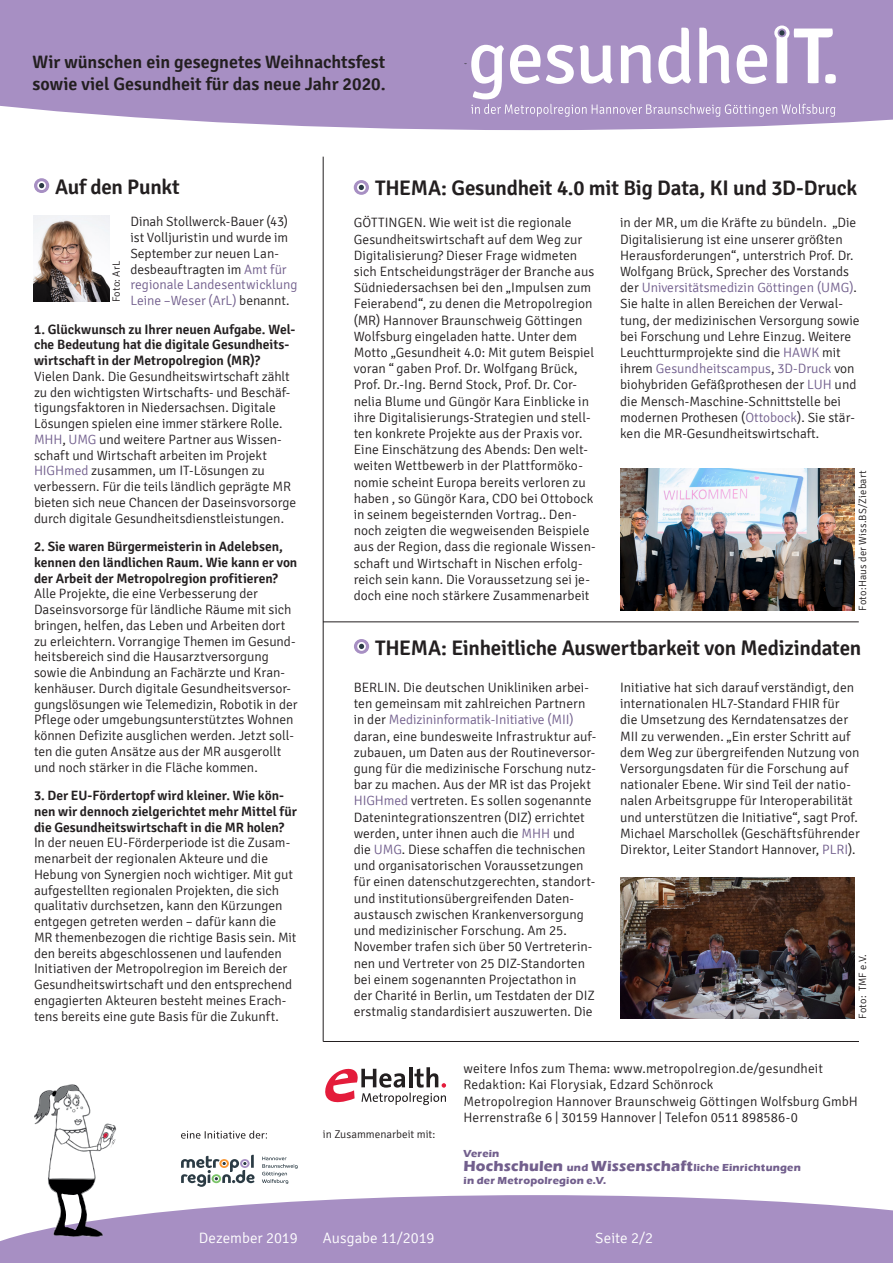
<style>
.page{position:relative;width:893px;height:1263px;background:#fff}
.page>*{position:absolute;margin:0;border:0;box-sizing:border-box;transform-origin:0 0}
.t1{font:600 21px "Signika";letter-spacing:-.01em;color:#231f20}
.t2{font:600 18px "Signika";color:#231f20}
.t3{font:700 15px "Eras ITC";letter-spacing:.005em;color:#725f8d}
.t4{font:300 15px "Signika";color:#fff}
.t5{font:300 13.5px/16.2px "Signika";color:#231f20}
.t6{font:300 11.25px "Signika";color:#231f20}
.t7{font:300 10.5px "Signika";letter-spacing:.015em;color:#231f20}
.t8{font:700 10.5px "Eras ITC";letter-spacing:.02em;color:#725f8d}
.s1{color:#725f8d}
.s2{font-weight:600}
.s3{font-size:10.5px}
</style>
<div class="page">
<div style="left:0;top:0;width:893px;height:130px;background:#a78fc3"></div>
<svg style="left:0;top:1195px;width:893px;height:68px;background:#b09ac9"></svg>
<svg style="left:33px;top:1084px;width:84px;height:153px"></svg>
<svg style="left:325px;top:1067px;width:121px;height:38px"></svg>
<svg style="left:181px;top:1131px;width:86px;height:7px"></svg>
<svg style="left:262px;top:1157px;width:36px;height:27px"></svg>
<svg style="left:181px;top:1155px;width:74px;height:32px"></svg>
<hr style="left:323px;top:157px;width:1px;height:884px;background:#231f20">
<hr style="left:323px;top:1041px;width:536px;height:1px;background:#231f20">
<svg style="left:463px;top:26px;width:373px;height:91px"></svg>
<svg style="left:34px;top:178px;width:15px;height:15px"></svg>
<svg style="left:354px;top:639px;width:15px;height:15px"></svg>
<img style="left:34px;top:215px;width:75px;height:87px">
<hr style="left:323px;top:622px;width:536px;height:1px;background:#231f20">
<svg style="left:354px;top:180px;width:15px;height:15px"></svg>
<img style="left:621px;top:469px;width:233px;height:142px">
<img style="left:621px;top:877px;width:233px;height:142px">
<p class="t2" style="left:33px;top:51px;width:354px">Wir wünschen ein gesegnetes Weihnachtsfest</p>
<p class="t2" style="left:33px;top:73px;width:355px">sowie viel Gesundheit für das neue Jahr 2020.</p>
<p class="t1" style="left:55px;top:174px;width:126px">Auf den Punkt</p>
<p class="t5" style="left:130px;top:214px;width:169px;line-height:15.8px">Dinah Stollwerck-Bauer (43) ist Volljuristin und wurde im<br>September zur neuen Lan&shy;desbeauftragten im <span class="s1">Amt für regionale Landesentwicklung<br>Leine –Weser (ArL)</span> benannt.</p>
<p class="t5" style="left:34px;top:321px;width:264px;line-height:15.8px"><span class="s2">1. Glückwunsch zu Ihrer neuen Aufgabe. Wel&shy;che Bedeutung hat die digitale Gesundheits&shy;wirtschaft in der Metropolregion (MR)?<br></span>Vielen Dank. Die Gesundheitswirtschaft zählt zu den wichtigsten Wirtschafts- und Beschäf&shy;tigungsfaktoren in Niedersachsen. Digitale Lösungen spielen eine immer stärkere Rolle.<br><span class="s1">MHH</span>, <span class="s1">UMG</span> und weitere Partner aus Wissen&shy;schaft und Wirtschaft arbeiten im Projekt <span class="s1">HIGHmed</span> zusammen, um IT-Lösungen zu verbessern. Für die teils ländlich geprägte MR bieten sich neue Chancen der Daseinsvorsorge durch digitale Gesundheitsdienstleistungen.</p>
<p class="t5" style="left:34px;top:539px;width:265px;line-height:15.8px"><span class="s2">2. Sie waren Bürgermeisterin in Adelebsen, kennen den ländlichen Raum. Wie kann er von der Arbeit der Metropolregion profitieren?<br></span>Alle Projekte, die eine Verbesserung der Daseinsvorsorge für ländliche Räume mit sich bringen, helfen, das Leben und Arbeiten dort zu erleichtern. Vorrangige Themen im Gesund&shy;heitsbereich sind die Hausarztversorgung sowie die Anbindung an Fachärzte und Kran&shy;kenhäuser. Durch digitale Gesundheitsversor&shy;gungslösungen wie Telemedizin, Robotik in der Pflege oder umgebungsunterstütztes Wohnen können Defizite ausglichen werden. Jetzt soll&shy;ten die guten Ansätze aus der MR ausgerollt und noch stärker in die Fläche kommen.</p>
<p class="t5" style="left:34px;top:788px;width:265px;line-height:15.8px"><span class="s2">3. Der EU-Fördertopf wird kleiner. Wie kön&shy;nen wir dennoch zielgerichtet mehr Mittel für die Gesundheitswirtschaft in die MR holen?<br></span>In der neuen EU-Förderperiode ist die Zusam&shy;menarbeit der regionalen Akteure und die Hebung von Synergien noch wichtiger. Mit gut aufgestellten regionalen Projekten, die sich qualitativ durchsetzen, kann den Kürzungen entgegen getreten werden – dafür kann die MR themenbezogen die richtige Basis sein. Mit den bereits abgeschlossenen und laufenden Initiativen der Metropolregion im Bereich der Gesundheitswirtschaft und den entsprechend engagierten Akteuren besteht meines Erach&shy;tens bereits eine gute Basis für die Zukunft.</p>
<p class="t7" style="left:111px;top:302px;width:43px;rotate:-90deg">Foto: ArL</p>
<p class="t1" style="left:375px;top:175px;width:484px">THEMA: Gesundheit 4.0 mit Big Data, KI und 3D-Druck</p>
<p class="t5" style="left:354px;top:215px;width:244px">GÖTTINGEN. Wie weit ist die regionale Gesundheitswirtschaft auf dem Weg zur Digitalisierung? Dieser Frage widmeten sich Entscheidungsträger der Branche aus Südniedersachsen bei den „Impulsen zum Feierabend“, zu denen die Metropolregion (MR) Hannover Braunschweig Göttingen Wolfsburg eingeladen hatte. Unter dem Motto „Gesundheit 4.0: Mit gutem Beispiel voran …“ gaben Prof. Dr. Wolfgang Brück, Prof. Dr.-Ing. Bernd Stock, Prof. Dr. Cor&shy;nelia Blume und Güngör Kara Einblicke in ihre Digitalisierungs-Strategien und stell&shy;ten konkrete Projekte aus der Praxis vor.<br>Eine Einschätzung des Abends: Den welt&shy;weiten Wettbewerb in der Plattformöko&shy;nomie scheint Europa bereits verloren zu haben , so Güngör Kara, CDO bei Ottobock in seinem begeisternden Vortrag.. Den&shy;noch zeigten die wegweisenden Beispiele aus der Region, dass die regionale Wissen&shy;schaft und Wirtschaft in Nischen erfolg&shy;reich sein kann. Die Voraussetzung sei je&shy;doch eine noch stärkere Zusammenarbeit</p>
<p class="t5" style="left:620px;top:215px;width:241px">in der MR, um die Kräfte zu bündeln. „Die Digitalisierung ist eine unserer größten Herausforderungen“, unterstrich Prof. Dr.<br>Wolfgang Brück, Sprecher des Vorstands der <span class="s1">Universitätsmedizin Göttingen (UMG)</span>.<br>Sie halte in allen Bereichen der Verwal&shy;tung, der medizinischen Versorgung sowie bei Forschung und Lehre Einzug. Weitere Leuchtturmprojekte sind die <span class="s1">HAWK</span> mit ihrem <span class="s1">Gesundheitscampus</span>, <span class="s1">3D-Druck</span> von biohybriden Gefäßprothesen der <span class="s1">LUH</span> und die Mensch-Maschine-Schnittstelle bei modernen Prothesen (<span class="s1">Ottobock</span>). Sie stär&shy;ken die MR-Gesundheitswirtschaft.</p>
<p class="t1" style="left:375px;top:636px;width:488px">THEMA: Einheitliche Auswertbarkeit von Medizindaten</p>
<p class="t7" style="left:857px;top:611px;width:142px;rotate:-90deg">Foto:Haus der Wiss.BS/Ziebart</p>
<p class="t5" style="left:354px;top:680px;width:244px">BERLIN. Die deutschen Unikliniken arbei&shy;ten gemeinsam mit zahlreichen Partnern in der <span class="s1">Medizininformatik-Initiative (MII) </span>daran, eine bundesweite Infrastruktur auf&shy;zubauen, um Daten aus der Routineversor&shy;gung für die medizinische Forschung nutz&shy;bar zu machen. Aus der MR ist das Projekt <span class="s1">HIGHmed</span> vertreten. Es sollen sogenannte Datenintegrationszentren (DIZ) errichtet werden, unter ihnen auch die <span class="s1">MHH</span> und<br>die <span class="s1">UMG</span>. Diese schaffen die technischen und organisatorischen Voraussetzungen für einen datenschutzgerechten, standort&shy;und institutionsübergreifenden Daten&shy;austausch zwischen Krankenversorgung und medizinischer Forschung. Am 25.<br>November trafen sich über 50 Vertreterin&shy;nen und Vertreter von 25 DIZ-Standorten bei einem sogenannten Projectathon in der Charité in Berlin, um Testdaten der DIZ erstmalig standardisiert auszuwerten. Die</p>
<p class="t5" style="left:620px;top:680px;width:241px">Initiative hat sich darauf verständigt, den internationalen HL7-Standard FHIR für die Umsetzung des Kerndatensatzes der MII zu verwenden. „Ein erster Schritt auf dem Weg zur übergreifenden Nutzung von Versorgungsdaten für die Forschung auf nationaler Ebene. Wir sind Teil der natio&shy;nalen Arbeitsgruppe für Interoperabilität und unterstützen die Initiative“, sagt Prof.<br>Michael Marschollek (Geschäftsführender Direktor, Leiter Standort Hannover, <span class="s1">PLRI</span>).</p>
<p class="t7" style="left:857px;top:1019px;width:66px;rotate:-90deg">Foto: TMF e.V.</p>
<p class="t6" style="left:323px;top:1128px;width:114px">in Zusammenarbeit mit:</p>
<p class="t5" style="left:463px;top:1061px;width:396px">weitere Infos zum Thema: www.metropolregion.de/gesundheit Redaktion: Kai Florysiak, Edzard Schönrock<br>Metropolregion Hannover Braunschweig Göttingen Wolfsburg GmbH Herrenstraße 6 | 30159 Hannover | Telefon 0511 898586-0</p>
<p class="t8" style="left:463px;top:1148px;width:37px">Verein</p>
<p class="t3" style="left:463px;top:1157px;width:339px">Hochschulen <span class="s3">und</span> Wissenschaft<span class="s3">liche Einrichtungen</span></p>
<p class="t8" style="left:463px;top:1175px;width:144px">in der Metropolregion e.V.</p>
<p class="t4" style="left:199px;top:1230px;width:100px">Dezember 2019</p>
<p class="t4" style="left:323px;top:1230px;width:113px">Ausgabe 11/2019</p>
<p class="t4" style="left:595px;top:1230px;width:59px">Seite 2/2</p>
</div>
